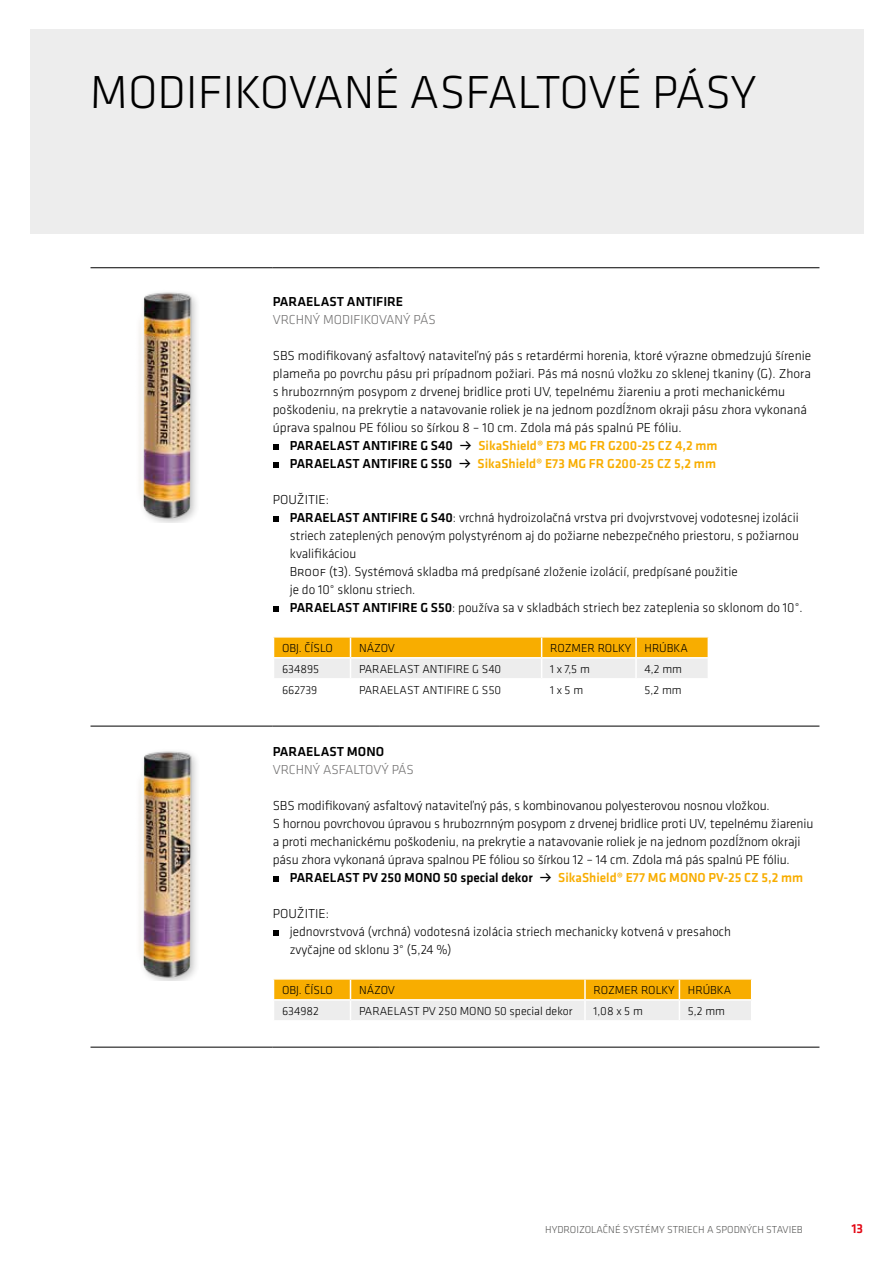
<style>
.page{position:relative;width:893px;height:1263px;background:#fff}
.page>*{position:absolute;margin:0;border:0;box-sizing:border-box;transform-origin:0 0}
.t1{font:300 48px "Klavika";color:#000}
.t2{font:300 13.5px/18px "Klavika";color:#000}
.t3{font:500 13.5px "Klavika";color:#f8ad00}
.t4{font:500 13.5px "Klavika";color:#000}
.t5{font:300 13.5px "Klavika";color:#706f6f}
.t6{font:500 13.5px "Klavika";color:#e30613}
.t7{font:300 12px "Klavika";color:#000}
.t8{font:300 10.5px "Klavika";color:#575756}
.s1{color:#000}
.s2{font-weight:500}
.s3{color:#f8ad00}
</style>
<div class="page">
<div style="left:30px;top:30px;width:833px;height:204px;background:#ededed"></div>
<hr style="left:91px;top:267px;width:182px;height:1px;background:#000">
<hr style="left:273px;top:267px;width:106px;height:1px;background:#000">
<hr style="left:379px;top:267px;width:440px;height:1px;background:#000">
<hr style="left:91px;top:726px;width:182px;height:1px;background:#000">
<hr style="left:273px;top:726px;width:106px;height:1px;background:#000">
<hr style="left:379px;top:726px;width:440px;height:1px;background:#000">
<hr style="left:91px;top:1047px;width:182px;height:1px;background:#000">
<hr style="left:273px;top:1047px;width:106px;height:1px;background:#000">
<hr style="left:379px;top:1047px;width:440px;height:1px;background:#000">
<img style="left:139px;top:292px;width:58px;height:230px">
<svg style="left:273px;top:444px;width:6px;height:6px"></svg>
<svg style="left:273px;top:462px;width:6px;height:6px"></svg>
<svg style="left:273px;top:516px;width:6px;height:6px"></svg>
<svg style="left:273px;top:606px;width:6px;height:6px"></svg>
<svg style="left:273px;top:637px;width:436px;height:41px;background:#f3d07f"></svg>
<img style="left:139px;top:751px;width:58px;height:229px">
<svg style="left:273px;top:876px;width:6px;height:6px"></svg>
<svg style="left:273px;top:930px;width:6px;height:6px"></svg>
<svg style="left:273px;top:979px;width:479px;height:41px;background:#f3d07f"></svg>
<h1 class="t1" style="left:90px;top:66px;width:668px">MODIFIKOVANÉ ASFALTOVÉ PÁSY</h1>
<p class="t4" style="left:273px;top:294px;width:132px">PARAELAST ANTIFIRE</p>
<p class="t5" style="left:273px;top:312px;width:164px">VRCHNÝ MODIFIKOVANÝ PÁS</p>
<p class="t2" style="left:273px;top:347px;width:540px">SBS modifikovaný asfaltový nataviteľný pás s retardérmi horenia, ktoré výrazne obmedzujú šírenie</p>
<p class="t2" style="left:273px;top:365px;width:540px">plameňa po povrchu pásu pri prípadnom požiari. Pás má nosnú vložku zo sklenej tkaniny (G). Zhora</p>
<p class="t2" style="left:273px;top:383px;width:514px">s hrubozrnným posypom z drvenej bridlice proti UV, tepelnému žiareniu a proti mechanickému</p>
<p class="t2" style="left:273px;top:401px;width:536px">poškodeniu, na prekrytie a natavovanie roliek je na jednom pozdĺžnom okraji pásu zhora vykonaná</p>
<p class="t2" style="left:273px;top:419px;width:410px">úprava spalnou PE fóliou so šírkou 8 – 10 cm. Zdola má pás spalnú PE fóliu.</p>
<p class="t3" style="left:290px;top:438px;width:429px"><span class="s1">PARAELAST ANTIFIRE G S40 •</span> SikaShield® E73 MG FR G200-25 CZ 4,2 mm</p>
<p class="t3" style="left:290px;top:456px;width:428px"><span class="s1">PARAELAST ANTIFIRE G S50 •</span> SikaShield® E73 MG FR G200-25 CZ 5,2 mm</p>
<p class="t2" style="left:290px;top:491px;width:514px;text-indent:-17px">POUŽITIE:<br><span class="s2">PARAELAST ANTIFIRE G S40</span>: vrchná hydroizolačná vrstva pri dvojvrstvovej vodotesnej izolácii striech zateplených penovým polystyrénom aj do požiarne nebezpečného priestoru, s požiarnou kvalifikáciou<br>Broof (t3). Systémová skladba má predpísané zloženie izolácií, predpísané použitie<br>je do 10° sklonu striech.<br><span class="s2">PARAELAST ANTIFIRE G S50</span>: používa sa v skladbách striech bez zateplenia so sklonom do 10°.</p>
<p class="t7" style="left:282px;top:641px;width:52px">OBJ. ČÍSLO</p>
<p class="t7" style="left:359px;top:641px;width:38px">NÁZOV</p>
<p class="t7" style="left:550px;top:641px;width:139px">ROZMER ROLKY HRÚBKA</p>
<p class="t7" style="left:282px;top:662px;width:39px">634895</p>
<p class="t7" style="left:359px;top:662px;width:144px">PARAELAST ANTIFIRE G S40</p>
<p class="t7" style="left:550px;top:662px;width:41px">1 x 7,5 m</p>
<p class="t7" style="left:645px;top:662px;width:39px">4,2 mm</p>
<p class="t7" style="left:282px;top:683px;width:37px">662739</p>
<p class="t7" style="left:359px;top:683px;width:144px">PARAELAST ANTIFIRE G S50</p>
<p class="t7" style="left:550px;top:683px;width:35px">1 x 5m</p>
<p class="t7" style="left:645px;top:683px;width:39px">5,2 mm</p>
<p class="t4" style="left:273px;top:744px;width:113px">PARAELAST MONO</p>
<p class="t5" style="left:273px;top:762px;width:143px">VRCHNÝ ASFALTOVÝ PÁS</p>
<p class="t2" style="left:273px;top:797px;width:542px">SBS modifikovaný asfaltový nataviteľný pás, s kombinovanou polyesterovou nosnou vložkou.<br>S hornou povrchovou úpravou s hrubozrnným posypom z drvenej bridlice proti UV, tepelnému žiareniu a proti mechanickému poškodeniu, na prekrytie a natavovanie roliek je na jednom pozdĺžnom okraji pásu zhora vykonaná úprava spalnou PE fóliou so šírkou 12 – 14 cm. Zdola má pás spalnú PE fóliu.</p>
<p class="t4" style="left:290px;top:870px;width:515px">PARAELAST PV 250 MONO 50 special dekor • <span class="s3">SikaShield® E77 MG MONO PV-25 CZ 5,2 mm</span></p>
<p class="t2" style="left:290px;top:905px;width:443px;text-indent:-17px">POUŽITIE:<br>jednovrstvová (vrchná) vodotesná izolácia striech mechanicky kotvená v presahoch zvyčajne od sklonu 3° (5,24 %)</p>
<p class="t7" style="left:282px;top:983px;width:52px">OBJ. ČÍSLO</p>
<p class="t7" style="left:359px;top:983px;width:38px">NÁZOV</p>
<p class="t7" style="left:593px;top:983px;width:139px">ROZMER ROLKY HRÚBKA</p>
<p class="t7" style="left:282px;top:1004px;width:38px">634982</p>
<p class="t7" style="left:359px;top:1004px;width:215px">PARAELAST PV 250 MONO 50 special dekor</p>
<p class="t7" style="left:593px;top:1004px;width:51px">1,08 x 5 m</p>
<p class="t7" style="left:688px;top:1004px;width:39px">5,2 mm</p>
<p class="t8" style="left:545px;top:1224px;width:259px">HYDROIZOLAČNÉ SYSTÉMY STRIECH A SPODNÝCH STAVIEB</p>
<p class="t6" style="left:851px;top:1221px;width:13px">13</p>
</div>
